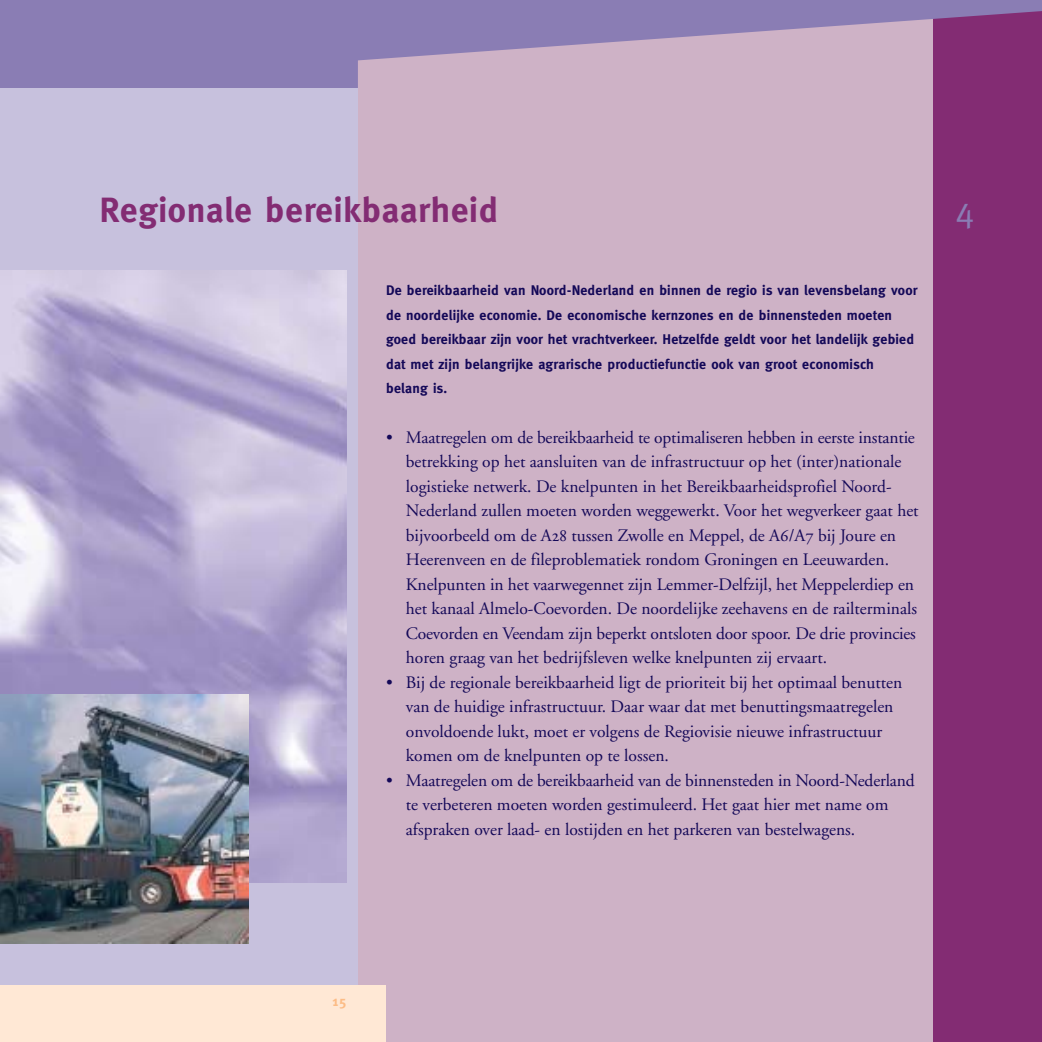
<style>
.page{position:relative;width:1042px;height:1042px;background:#fff}
.page>*{position:absolute;margin:0;border:0;box-sizing:border-box;transform-origin:0 0}
.t1{font:700 35px "Meta";letter-spacing:.02em;color:#832c73}
.t2{font:35px "Meta";color:#8a7db4}
.t3{font:17.5px/24.5px "Adobe Garamond";color:#140858}
.t4{font:700 14px/24.5px "Meta";letter-spacing:.015em;color:#140858}
.t5{font:700 14px "Meta";color:#fcbc86}
.s1{font-family:"Adobe Garamond Regular SC"}
</style>
<div class="page">
<div style="left:0;top:0;width:1041px;height:1041px;background:#ceb2c6"></div>
<div style="left:933px;top:0;width:108px;height:1041px;background:#832c73"></div>
<svg style="left:0;top:0;width:1041px;height:88px;fill:#8a7db4"></svg>
<div style="left:0;top:88px;width:358px;height:953px;background:#c7c1dd"></div>
<div style="left:0;top:985px;width:386px;height:56px;background:#ffe8d5"></div>
<img style="left:0;top:271px;width:346px;height:611px">
<img style="left:0;top:694px;width:249px;height:249px">
<h1 class="t1" style="left:100px;top:197px;width:400px">Regionale bereikbaarheid</h1>
<h1 class="t2" style="left:955px;top:197px;width:20px">4</h1>
<p class="t4" style="left:386px;top:280px;width:533px">De bereikbaarheid van Noord-Nederland en binnen de regio is van levensbelang voor de noordelijke economie. De economische kernzones en de binnensteden moeten goed bereikbaar zijn voor het vrachtverkeer. Hetzelfde geldt voor het landelijk gebied dat met zijn belangrijke agrarische productiefunctie ook van groot economisch belang is.</p>
<p class="t3" style="left:406px;top:426px;width:514px;text-indent:-20px">• Maatregelen om de bereikbaarheid te optimaliseren hebben in eerste instantie betrekking op het aansluiten van de infrastructuur op het (inter)nationale logistieke netwerk. De knelpunten in het Bereikbaarheidsprofiel Noord-Nederland zullen moeten worden weggewerkt. Voor het wegverkeer gaat het bijvoorbeeld om de A<span class="s1">28</span> tussen Zwolle en Meppel, de A<span class="s1">6</span>/A<span class="s1">7</span> bij Joure en Heerenveen en de fileproblematiek rondom Groningen en Leeuwarden.<br>Knelpunten in het vaarwegennet zijn Lemmer-Delfzijl, het Meppelerdiep en het kanaal Almelo-Coevorden. De noordelijke zeehavens en de railterminals Coevorden en Veendam zijn beperkt ontsloten door spoor. De drie provincies horen graag van het bedrijfsleven welke knelpunten zij ervaart.</p>
<p class="t3" style="left:406px;top:671px;width:498px;text-indent:-20px">• Bij de regionale bereikbaarheid ligt de prioriteit bij het optimaal benutten van de huidige infrastructuur. Daar waar dat met benuttingsmaatregelen onvoldoende lukt, moet er volgens de Regiovisie nieuwe infrastructuur komen om de knelpunten op te lossen.</p>
<p class="t3" style="left:406px;top:769px;width:510px;text-indent:-20px">• Maatregelen om de bereikbaarheid van de binnensteden in Noord-Nederland te verbeteren moeten worden gestimuleerd. Het gaat hier met name om afspraken over laad- en lostijden en het parkeren van bestelwagens.</p>
<p class="t5" style="left:332px;top:996px;width:15px">15</p>
</div>
